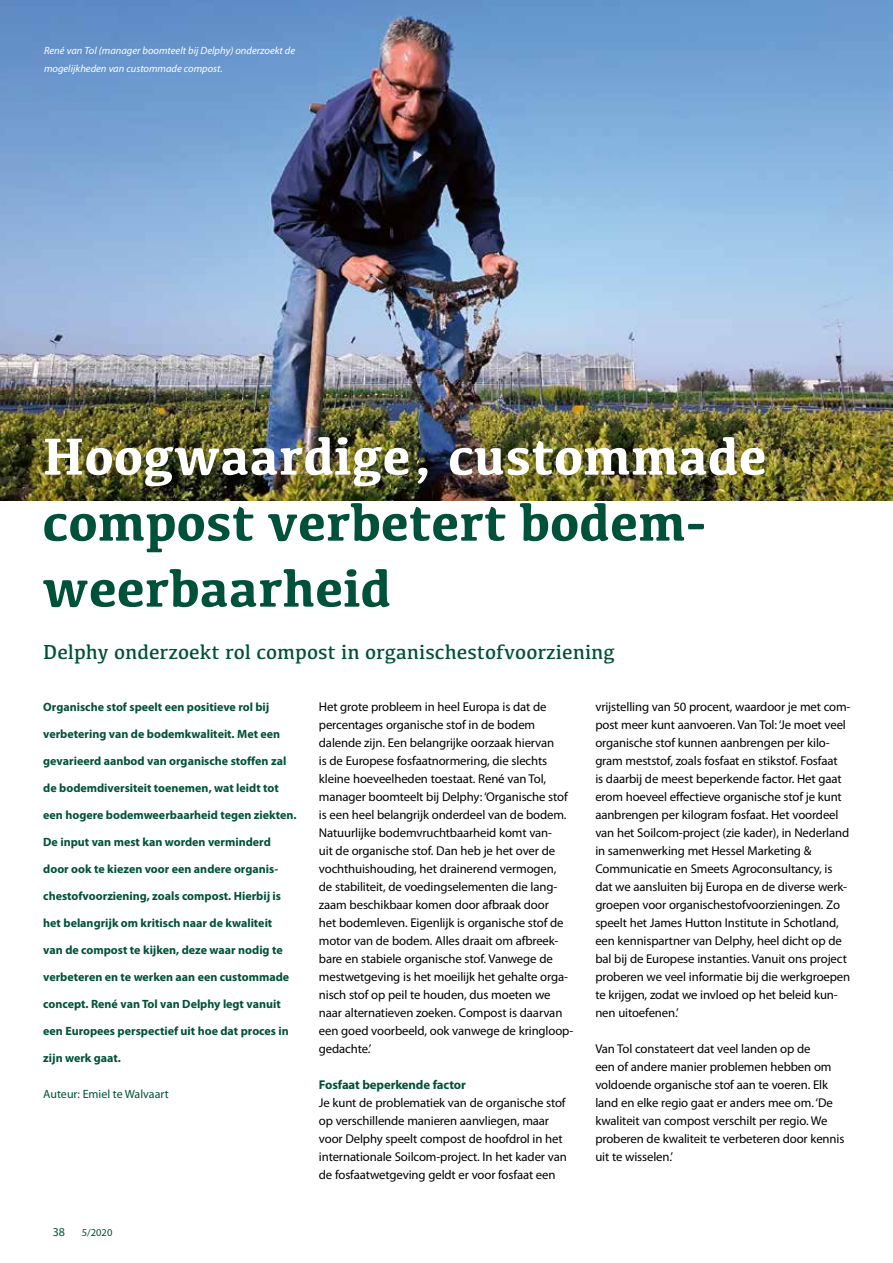
<style>
.page{position:relative;width:893px;height:1263px;background:#fff}
.page>*{position:absolute;margin:0;border:0;box-sizing:border-box;transform-origin:0 0}
.t1{font:700 54px/66px "Kefa";color:#005139}
.t2{font:700 54px "Kefa";color:#fff}
.t3{font:21px "Kefa";color:#005139}
.t4{font:12.75px/18px "Myriad Pro";letter-spacing:-.01em;color:#000}
.t5{font:700 12.75px "Myriad Pro";letter-spacing:-.01em;color:#005139}
.t6{font:700 12px "Myriad Pro";color:#005139}
.t7{font:12px "Myriad Pro";color:#005139}
.t8{font:italic 10.5px/18px "Myriad Pro";color:#fff}
.t9{font:10.5px "Myriad Pro";color:#005139}
</style>
<div class="page">
<img style="left:0;top:0;width:893px;height:500px">
<p class="t8" style="left:44px;top:41px;width:253px">René van Tol (manager boomteelt bij Delphy) onderzoekt de mogelijkheden van custommade compost.</p>
<h1 class="t2" style="left:43px;top:420px;width:726px">Hoogwaardige, custommade</h1>
<h1 class="t1" style="left:43px;top:487px;width:665px">compost verbetert bodem&shy;weerbaarheid</h1>
<h2 class="t3" style="left:43px;top:639px;width:573px">Delphy onderzoekt rol compost in organischestofvoorziening</h2>
<p class="t6" style="left:43px;top:699px;width:228px">Organische stof speelt een positieve rol bij</p>
<p class="t6" style="left:43px;top:726px;width:238px">verbetering van de bodemkwaliteit. Met een</p>
<p class="t6" style="left:43px;top:753px;width:245px">gevarieerd aanbod van organische stoffen zal</p>
<p class="t6" style="left:43px;top:780px;width:237px">de bodemdiversiteit toenemen, wat leidt tot</p>
<p class="t6" style="left:43px;top:807px;width:255px">een hogere bodemweerbaarheid tegen ziekten.</p>
<p class="t6" style="left:43px;top:834px;width:229px">De input van mest kan worden verminderd</p>
<p class="t6" style="left:43px;top:861px;width:236px">door ook te kiezen voor een andere organis-</p>
<p class="t6" style="left:43px;top:888px;width:239px">chestofvoorziening, zoals compost. Hierbij is</p>
<p class="t6" style="left:43px;top:915px;width:231px">het belangrijk om kritisch naar de kwaliteit</p>
<p class="t6" style="left:43px;top:942px;width:241px">van de compost te kijken, deze waar nodig te</p>
<p class="t6" style="left:43px;top:969px;width:247px">verbeteren en te werken aan een custommade</p>
<p class="t6" style="left:43px;top:996px;width:239px">concept. René van Tol van Delphy legt vanuit</p>
<p class="t6" style="left:43px;top:1023px;width:247px">een Europees perspectief uit hoe dat proces in</p>
<p class="t6" style="left:43px;top:1050px;width:79px">zijn werk gaat.</p>
<p class="t7" style="left:43px;top:1087px;width:127px">Auteur: Emiel te Walvaart</p>
<p class="t4" style="left:319px;top:698px;width:256px">Het grote probleem in heel Europa is dat de percentages organische stof in de bodem dalende zijn. Een belangrijke oorzaak hiervan<br>is de Europese fosfaatnormering, die slechts kleine hoeveelheden toestaat. René van Tol, manager boomteelt bij Delphy: ‘Organische stof is een heel belangrijk onderdeel van de bodem.<br>Natuurlijke bodemvruchtbaarheid komt van-<br>uit de organische stof. Dan heb je het over de vochthuishouding, het drainerend vermogen,<br>de stabiliteit, de voedingselementen die lang&shy;zaam beschikbaar komen door afbraak door<br>het bodemleven. Eigenlijk is organische stof de motor van de bodem. Alles draait om afbreek&shy;bare en stabiele organische stof. Vanwege de mestwetgeving is het moeilijk het gehalte orga&shy;nisch stof op peil te houden, dus moeten we naar alternatieven zoeken. Compost is daarvan een goed voorbeeld, ook vanwege de kringloop&shy;gedachte.’</p>
<p class="t5" style="left:319px;top:1076px;width:148px">Fosfaat beperkende factor</p>
<p class="t4" style="left:319px;top:1094px;width:249px">Je kunt de problematiek van de organische stof op verschillende manieren aanvliegen, maar voor Delphy speelt compost de hoofdrol in het internationale Soilcom-project. In het kader van de fosfaatwetgeving geldt er voor fosfaat een</p>
<p class="t4" style="left:595px;top:698px;width:257px">vrijstelling van 50 procent, waardoor je met com&shy;post meer kunt aanvoeren. Van Tol: ‘Je moet veel organische stof kunnen aanbrengen per kilo&shy;gram meststof, zoals fosfaat en stikstof. Fosfaat<br>is daarbij de meest beperkende factor. Het gaat erom hoeveel effectieve organische stof je kunt aanbrengen per kilogram fosfaat. Het voordeel van het Soilcom-project (zie kader), in Nederland in samenwerking met Hessel Marketing &amp; Communicatie en Smeets Agroconsultancy, is dat we aansluiten bij Europa en de diverse werk&shy;groepen voor organischestofvoorzieningen. Zo speelt het James Hutton Institute in Schotland, een kennispartner van Delphy, heel dicht op de bal bij de Europese instanties. Vanuit ons project proberen we veel informatie bij die werkgroepen te krijgen, zodat we invloed op het beleid kun&shy;nen uitoefenen.’</p>
<p class="t4" style="left:595px;top:1040px;width:251px">Van Tol constateert dat veel landen op de<br>een of andere manier problemen hebben om voldoende organische stof aan te voeren. Elk land en elke regio gaat er anders mee om. ‘De kwaliteit van compost verschilt per regio. We proberen de kwaliteit te verbeteren door kennis uit te wisselen.’</p>
<p class="t7" style="left:53px;top:1224px;width:14px">38</p>
<p class="t9" style="left:82px;top:1226px;width:32px">5/2020</p>
</div>
